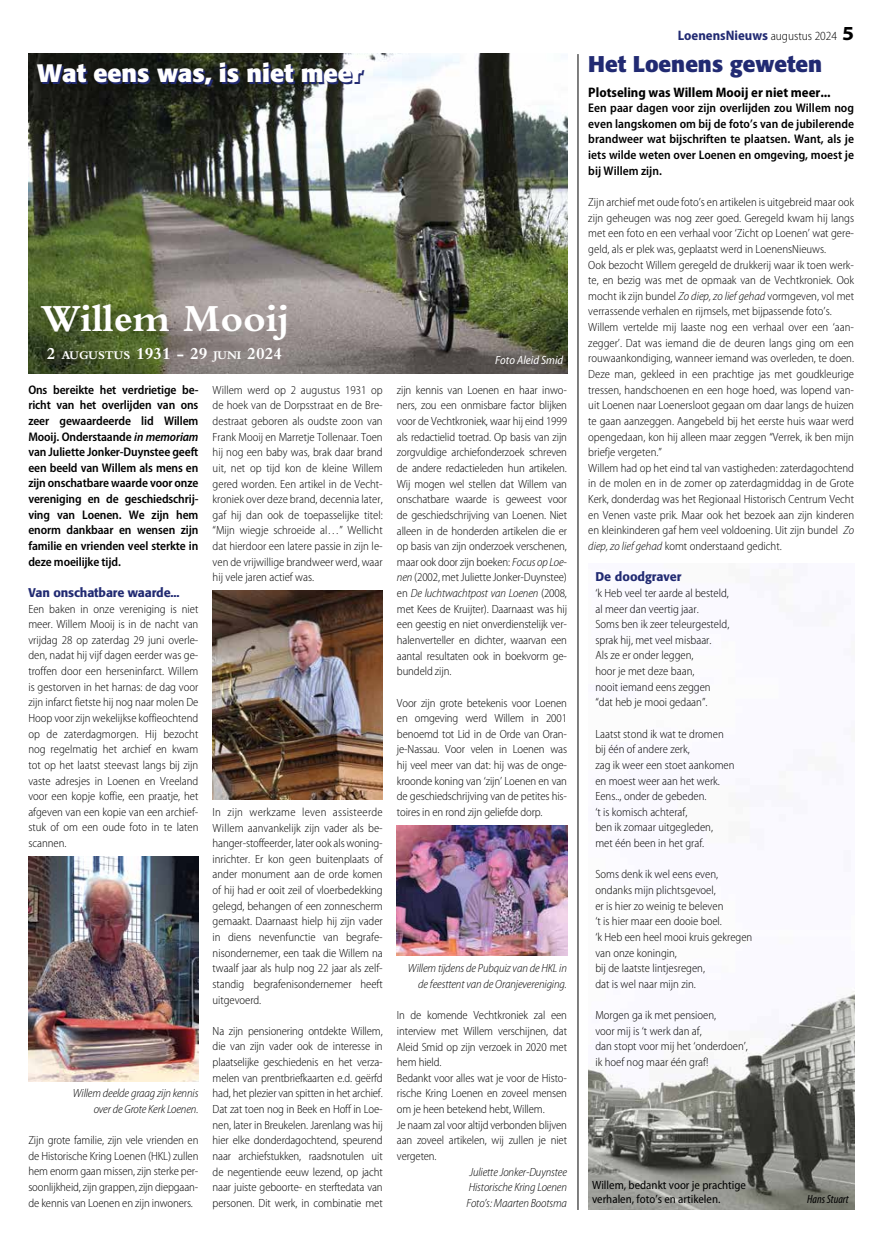
<style>
.page{position:relative;width:886px;height:1241px;background:#fff}
.page>*{position:absolute;margin:0;border:0;box-sizing:border-box;transform-origin:0 0}
.t1{font:700 40px "Bembo Std";color:#fff}
.t2{font:700 25px "Formata";color:#fff}
.t3{font:700 22.5px "Formata";color:#212a72}
.t4{font:700 17.5px "Bembo Std";color:#fff}
.t5{font:700 semi-condensed 13.75px "Myriad Pro";color:#000}
.t6{font:700 semi-condensed 13.75px "Myriad Pro";color:#212a72}
.t7{font:600 semi-condensed 12.5px/15.6px "Myriad Pro";letter-spacing:-.005em;color:#000;text-align:justify}
.t8{font:500 12.5px "Formata";letter-spacing:-.01em;color:#212a72}
.t9{font:300 semi-condensed 11.88px/15.6px "Myriad Pro";color:#000;text-align:justify}
.t10{font:italic 300 semi-condensed 11.88px/15.6px "Myriad Pro";letter-spacing:-.01em;color:#000;text-align:right}
.t11{font:semi-condensed 11.88px/14.4px "Myriad Pro";color:#000}
.t12{font:italic semi-condensed 11.88px "Myriad Pro";color:#fff}
.t13{font:italic condensed 11.88px "Myriad Pro";color:#000}
.s1{font-size:12.25px}
.s2{font-style:italic}
.s3{font-stretch:normal}
.s4{font-weight:300;font-size:12.5px;color:#000}
.s5{font-stretch:semi-expanded;font-size:20px;color:#000}
</style>
<div class="page">
<img style="left:588px;top:991px;width:266px;height:218px">
<hr style="left:578px;top:54px;width:1px;height:1155px;background:#000">
<img style="left:28px;top:53px;width:539px;height:321px">
<img style="left:28px;top:856px;width:170px;height:225px">
<img style="left:213px;top:590px;width:170px;height:209px">
<img style="left:397px;top:825px;width:170px;height:130px">
<h2 class="t2" style="left:37px;top:57px;width:326px">Wat eens was, is niet meer</h2>
<h1 class="t1" style="left:41px;top:296px;width:250px">Willem Mooij</h1>
<h3 class="t4" style="left:47px;top:343px;width:237px">2 <span class="s1">AUGUSTUS</span> 1931 - 29 <span class="s1">JUNI</span> 2024</h3>
<p class="t7" style="left:28px;top:382px;width:172px">Ons bereikte het verdrietige be&shy;richt van het overlijden van ons zeer gewaardeerde lid Willem Mooij. Onderstaande <span class="s2">in memoriam </span>van Juliette Jonker-Duynstee geeft een beeld van Willem als mens en zijn onschatbare waarde voor onze vereniging en de geschiedschrij&shy;ving van Loenen. We zijn hem enorm dankbaar en wensen zijn familie en vrienden veel sterkte in deze moeilijke tijd.</p>
<p class="t8" style="left:28px;top:584px;width:153px">Van onschatbare waarde...</p>
<p class="t9" style="left:28px;top:601px;width:172px">Een baken in onze vereniging is niet meer. Willem Mooij is in de nacht van vrijdag 28 op zaterdag 29 juni overle&shy;den, nadat hij vijf dagen eerder was ge&shy;troffen door een herseninfarct. Willem is gestorven in het harnas: de dag voor zijn infarct fietste hij nog naar molen De Hoop voor zijn wekelijkse koffieochtend op de zaterdagmorgen. Hij bezocht nog regelmatig het archief en kwam tot op het laatst steevast langs bij zijn vaste adresjes in Loenen en Vreeland voor een kopje koffie, een praatje, het afgeven van een kopie van een archief&shy;stuk of om een oude foto in te laten scannen.</p>
<p class="t10" style="left:73px;top:1085px;width:127px">Willem deelde graag zijn kennis over de Grote Kerk Loenen.</p>
<p class="t9" style="left:28px;top:1132px;width:172px">Zijn grote familie, zijn vele vrienden en de Historische Kring Loenen (HKL) zullen hem enorm gaan missen, zijn sterke per&shy;soonlijkheid, zijn grappen, zijn diepgaan&shy;de kennis van Loenen en zijn inwoners.</p>
<p class="t9" style="left:213px;top:382px;width:172px">Willem werd op 2 augustus 1931 op de hoek van de Dorpsstraat en de Bre&shy;destraat geboren als oudste zoon van Frank Mooij en Marretje Tollenaar. Toen hij nog een baby was, brak daar brand uit, net op tijd kon de kleine Willem gered worden. Een artikel in de Vecht&shy;kroniek over deze brand, decennia later, gaf hij dan ook de toepasselijke titel: “Mijn wiegje schroeide al…” Wellicht dat hierdoor een latere passie in zijn le&shy;ven de vrijwillige brandweer werd, waar hij vele jaren actief was.</p>
<p class="t9" style="left:213px;top:804px;width:172px">In zijn werkzame leven assisteerde Willem aanvankelijk zijn vader als be&shy;hanger-stoffeerder, later ook als woning&shy;inrichter. Er kon geen buitenplaats of ander monument aan de orde komen of hij had er ooit zeil of vloerbedekking gelegd, behangen of een zonnescherm gemaakt. Daarnaast hielp hij zijn vader in diens nevenfunctie van begrafe&shy;nisondernemer, een taak die Willem na twaalf jaar als hulp nog 22 jaar als zelf&shy;standig begrafenisondernemer heeft uitgevoerd.</p>
<p class="t9" style="left:213px;top:1023px;width:172px">Na zijn pensionering ontdekte Willem, die van zijn vader ook de interesse in plaatselijke geschiedenis en het verza&shy;melen van prentbriefkaarten e.d. geërfd had, het plezier van spitten in het archief.<br>Dat zat toen nog in Beek en Hoff in Loe&shy;nen, later in Breukelen. Jarenlang was hij hier elke donderdagochtend, speurend naar archiefstukken, raadsnotulen uit de negentiende eeuw lezend, op jacht naar juiste geboorte- en sterftedata van personen. Dit werk, in combinatie met</p>
<p class="t12" style="left:495px;top:354px;width:70px">Foto Aleid Smid</p>
<p class="t9" style="left:397px;top:382px;width:172px">zijn kennis van Loenen en haar inwo&shy;ners, zou een onmisbare factor blijken voor de Vechtkroniek, waar hij eind 1999 als redactielid toetrad. Op basis van zijn zorgvuldige archiefonderzoek schreven de andere redactieleden hun artikelen.<br>Wij mogen wel stellen dat Willem van onschatbare waarde is geweest voor de geschiedschrijving van Loenen. Niet alleen in de honderden artikelen die er op basis van zijn onderzoek verschenen, maar ook door zijn boeken: <span class="s2">Focus op Loe&shy;nen</span> (2002, met Juliette Jonker-Duynstee) en <span class="s2">De luchtwachtpost van Loenen</span> (2008, met Kees de Kruijter). Daarnaast was hij een geestig en niet onverdienstelijk ver&shy;halenverteller en dichter, waarvan een aantal resultaten ook in boekvorm ge&shy;bundeld zijn.</p>
<p class="t9" style="left:397px;top:695px;width:172px">Voor zijn grote betekenis voor Loenen en omgeving werd Willem in 2001 benoemd tot Lid in de Orde van Oran&shy;je-Nassau. Voor velen in Loenen was hij veel meer van dat: hij was de onge&shy;kroonde koning van ‘zijn’ Loenen en van de geschiedschrijving van de petites his&shy;toires in en rond zijn geliefde dorp.</p>
<p class="t10" style="left:408px;top:960px;width:161px">Willem tijdens de Pubquiz van de HKL in de feesttent van de Oranjevereniging.</p>
<p class="t9" style="left:397px;top:1007px;width:172px;text-align:left">In de komende Vechtkroniek zal een interview met Willem verschijnen, dat<br>Aleid Smid op zijn verzoek in 2020 met hem hield.<br>Bedankt voor alles wat je voor de Histo&shy;rische Kring Loenen en zoveel mensen om je heen betekend hebt, Willem.<br>Je naam zal voor altijd verbonden blijven aan zoveel artikelen, wij zullen je niet vergeten.</p>
<p class="t10" style="left:466px;top:1163px;width:102px;text-align:justify">Juliette Jonker-Duynstee Historische Kring Loenen Foto’s: Maarten Bootsma</p>
<p class="t6" style="left:678px;top:28px;width:178px">LoenensNieuw<span class="s3">s</span> <span class="s4">augustus 2024</span> <span class="s5">5</span></p>
<h3 class="t3" style="left:588px;top:50px;width:235px">Het Loenens geweten</h3>
<p class="t5" style="left:588px;top:84px;width:244px">Plotseling was Willem Mooij er niet meer...</p>
<p class="t7" style="left:588px;top:100px;width:267px">Een paar dagen voor zijn overlijden zou Willem nog even langskomen om bij de foto’s van de jubilerende brandweer wat bijschriften te plaatsen. Want, als je iets wilde weten over Loenen en omgeving, moest je bij Willem zijn.</p>
<p class="t9" style="left:588px;top:194px;width:267px;text-align:left">Zijn archief met oude foto’s en artikelen is uitgebreid maar ook zijn geheugen was nog zeer goed. Geregeld kwam hij langs met een foto en een verhaal voor ‘Zicht op Loenen’ wat gere&shy;geld, als er plek was, geplaatst werd in LoenensNieuws.<br>Ook bezocht Willem geregeld de drukkerij waar ik toen werk&shy;te, en bezig was met de opmaak van de Vechtkroniek. Ook mocht ik zijn bundel <span class="s2">Zo diep, zo lief gehad</span> vormgeven, vol met verrassende verhalen en rijmsels, met bijpassende foto’s.<br>Willem vertelde mij laaste nog een verhaal over een ‘aan&shy;zegger’. Dat was iemand die de deuren langs ging om een rouwaankondiging, wanneer iemand was overleden, te doen.<br>Deze man, gekleed in een prachtige jas met goudkleurige tressen, handschoenen en een hoge hoed, was lopend van&shy;uit Loenen naar Loenersloot gegaan om daar langs de huizen te gaan aanzeggen. Aangebeld bij het eerste huis waar werd opengedaan, kon hij alleen maar zeggen “Verrek, ik ben mijn briefje vergeten.”<br>Willem had op het eind tal van vastigheden: zaterdagochtend in de molen en in de zomer op zaterdagmiddag in de Grote Kerk, donderdag was het Regionaal Historisch Centrum Vecht en Venen vaste prik. Maar ook het bezoek aan zijn kinderen en kleinkinderen gaf hem veel voldoening. Uit zijn bundel <span class="s2">Zo diep, zo lief gehad</span> komt onderstaand gedicht.</p>
<p class="t8" style="left:595px;top:569px;width:88px">De doodgraver</p>
<p class="t9" style="left:595px;top:585px;width:135px;text-align:left">‘k Heb veel ter aarde al besteld, al meer dan veertig jaar.<br>Soms ben ik zeer teleurgesteld, sprak hij, met veel misbaar.<br>Als ze er onder leggen,<br>hoor je met deze baan,<br>nooit iemand eens zeggen “dat heb je mooi gedaan”.</p>
<p class="t9" style="left:595px;top:726px;width:141px;text-align:left">Laatst stond ik wat te dromen bij één of andere zerk,<br>zag ik weer een stoet aankomen en moest weer aan het werk.<br>Eens.., onder de gebeden.<br>‘t is komisch achteraf,<br>ben ik zomaar uitgegleden,<br>met één been in het graf.</p>
<p class="t9" style="left:595px;top:866px;width:158px;text-align:left">Soms denk ik wel eens even, ondanks mijn plichtsgevoel,<br>er is hier zo weinig te beleven<br>‘t is hier maar een dooie boel.<br>‘k Heb een heel mooi kruis gekregen van onze koningin,<br>bij de laatste lintjesregen,<br>dat is wel naar mijn zin.</p>
<p class="t9" style="left:595px;top:1007px;width:154px;text-align:left">Morgen ga ik met pensioen,<br>voor mij is ‘t werk dan af,<br>dan stopt voor mij het ‘onderdoen’, ik hoef nog maar één graf!</p>
<p class="t11" style="left:592px;top:1177px;width:155px">Willem, bedankt voor je prachtige verhalen, foto’s en artikelen.</p>
<p class="t13" style="left:807px;top:1192px;width:43px">Hans Stuart</p>
</div>
